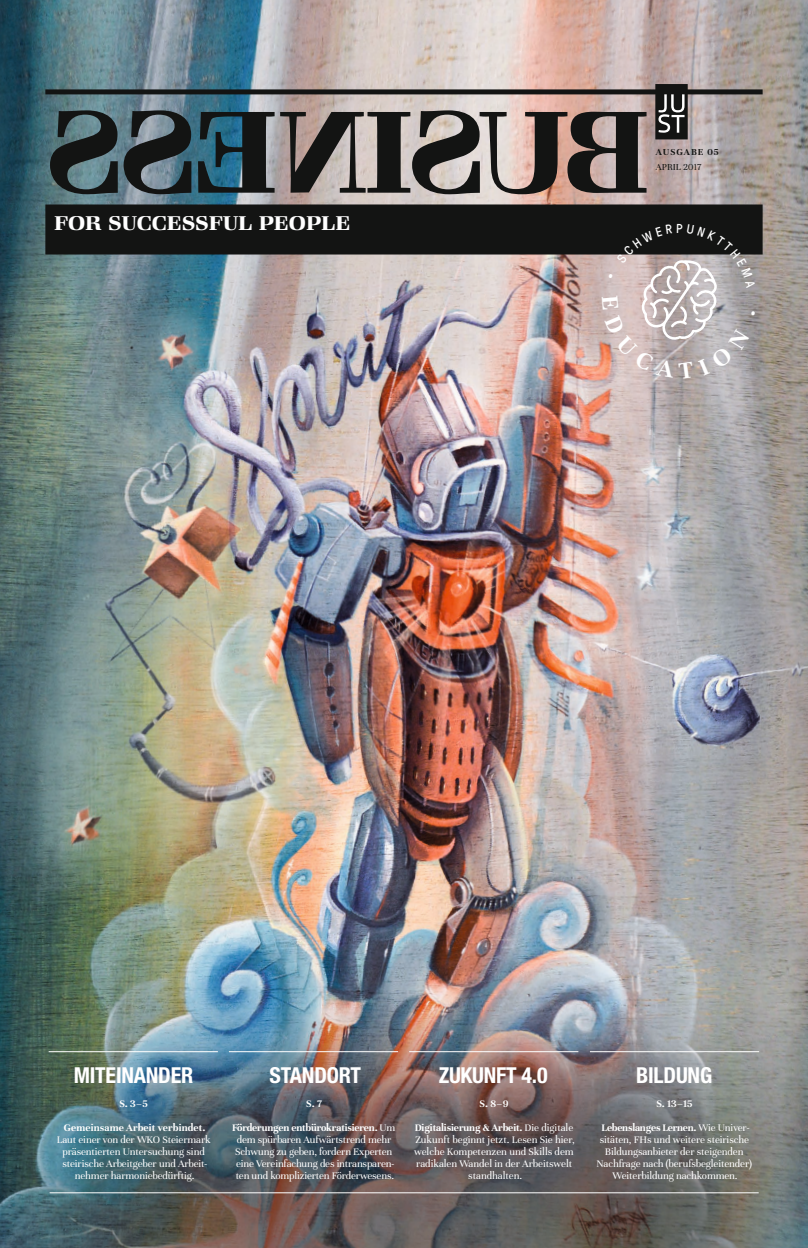
<style>
.page{position:relative;width:808px;height:1248px;background:#fff}
.page>*{position:absolute;margin:0;border:0;box-sizing:border-box;transform-origin:0 0}
.t1{font:600 22.7px "Zapf Book IT Cby BT";color:#fff}
.t2{font:700 condensed 22px "Helvetica Neue LT Std";letter-spacing:-.01em;color:#fff}
.t3{font:11px/12px "Unna";letter-spacing:-.01em;color:#fff;text-align:center}
.t4{font:700 11px/24px "Unna";letter-spacing:-.015em;color:#fff;text-align:center}
.t5{font:700 11px/24px "Unna";letter-spacing:.01em;color:#fff;text-align:center}
.t6{font:700 10px "Unna";letter-spacing:.1em;color:#131413}
.t7{font:10px "Unna";color:#131413}
.s1{font-weight:400}
</style>
<div class="page">
<img style="left:0;top:0;width:808px;height:1247px">
<div style="left:45px;top:204px;width:718px;height:50px;background:#131413"></div>
<div style="left:45px;top:89px;width:718px;height:5px;background:#131413"></div>
<hr style="left:50px;top:1192px;width:709px;height:1px;background:#fff">
<hr style="left:590px;top:1051px;width:169px;height:1px;background:#fff">
<hr style="left:409px;top:1051px;width:169px;height:1px;background:#fff">
<hr style="left:229px;top:1051px;width:169px;height:1px;background:#fff">
<hr style="left:49px;top:1051px;width:169px;height:1px;background:#fff">
<svg style="left:655px;top:84px;width:33px;height:55px"></svg>
<svg style="left:50px;top:110px;width:596px;height:84px;background:#acacae"></svg>
<svg style="left:602px;top:254px;width:154px;height:125px;background:#c0b4b4"></svg>
<h1 class="t1" style="left:54px;top:209px;width:298px">FOR SUCCESSFUL PEOPLE</h1>
<p class="t6" style="left:656px;top:146px;width:64px">AUSGABE 05</p>
<p class="t7" style="left:656px;top:161px;width:47px">APRIL 2017</p>
<h2 class="t2" style="left:74px;top:1061px;width:121px">MITEINANDER</h2>
<p class="t5" style="left:64px;top:1091px;width:143px">S. 3–5<br>Gemeinsame Arbeit verbindet.</p>
<p class="t3" style="left:57px;top:1133px;width:155px">Laut einer von der WKO Steiermark präsentierten Untersuchung sind steirische Arbeitgeber und Arbeit&shy;nehmer harmoniebedürftig.</p>
<h2 class="t2" style="left:270px;top:1061px;width:93px">STANDORT</h2>
<p class="t4" style="left:232px;top:1091px;width:165px">S. 7<br>Förderungen entbürokratisieren. <span class="s1">Um</span></p>
<p class="t3" style="left:235px;top:1133px;width:160px;text-align:left">dem spürbaren Aufwärtstrend mehr Schwung zu geben, fordern Experten eine Vereinfachung des intransparen&shy;ten und komplizierten Förderwesens.</p>
<h2 class="t2" style="left:439px;top:1061px;width:110px">ZUKUNFT 4.0</h2>
<p class="t4" style="left:415px;top:1091px;width:160px">S. 8–9<br>Digitalisierung &amp; Arbeit. <span class="s1">Die digitale</span></p>
<p class="t3" style="left:414px;top:1133px;width:162px">Zukunft beginnt jetzt. Lesen Sie hier, welche Kompetenzen und Skills dem radikalen Wandel in der Arbeitswelt standhalten.</p>
<h2 class="t2" style="left:636px;top:1061px;width:78px">BILDUNG</h2>
<p class="t4" style="left:601px;top:1091px;width:149px">S. 13–15<br>Lebenslanges Lernen. <span class="s1">Wie Univer-</span></p>
<p class="t3" style="left:596px;top:1133px;width:157px">sitäten, FHs und weitere steirische Bildungsanbieter der steigenden Nachfrage nach (berufsbegleitender)<br>Weiterbildung nachkommen.</p>
</div>
